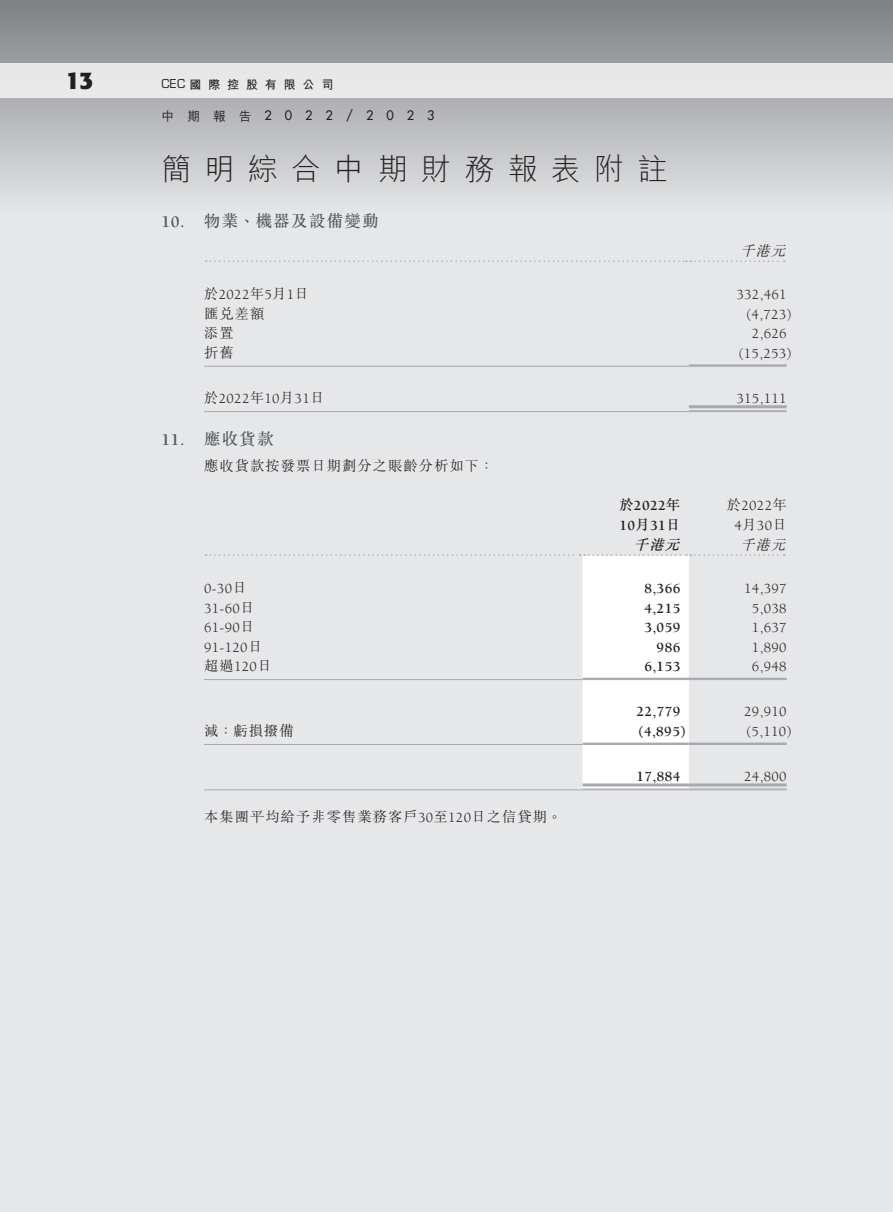
<style>
.page{position:relative;width:893px;height:1212px;background:#e6e7e9}
.page>*{position:absolute;margin:0;border:0;box-sizing:border-box;transform-origin:0 0}
.t1{font:300 30px "M Hei HK";letter-spacing:.44em;color:#231f20}
.t2{font:700 24px "Formata";color:#231f20}
._01_H1{font:500 16.5px "M Sung HK";letter-spacing:.075em;color:#57585a}
._50_Table_txt{font:14.25px "Berkeley Std";letter-spacing:.025em;color:#231f20}
._50_Table_txt-2{font:700 14.25px "Berkeley Std";letter-spacing:.025em;color:#231f20}
._00_txt{font:300 14.25px "M Sung HK";letter-spacing:.075em;color:#231f20}
._50_Table_txt-3{font:300 14.25px "M Sung HK";letter-spacing:.075em;color:#231f20}
._50_Table_txt-4{font:italic 300 14.25px "M Sung HK";color:#231f20}
._50_Table_txt-5{font:italic 500 14.25px "M Sung HK";color:#231f20}
.t3{font:500 12.75px "Futura Std";letter-spacing:1.02em;color:#231f20}
.t4{font:700 12px "M Hei HK";letter-spacing:.57em;color:#231f20}
.s1{font-family:"Eurostile LT Std";font-weight:400}
.s2{font-family:"M Hei HK"}
.s3{font-family:"Berkeley Std";font-weight:700}
.s4{font-family:"M Sung HK";font-weight:300}
.s5{font-family:"M Sung HK";font-weight:500}
.s6{font-family:"Berkeley Std";font-weight:400}
</style>
<div class="page">
<svg style="left:0;top:0;width:893px;height:193px;background:#aeafb2"></svg>
<div style="left:0;top:64px;width:893px;height:34px;background:#e8e8e9"></div>
<svg style="left:206px;top:260px;width:579px;height:2px"></svg>
<hr style="left:204px;top:366px;width:485px;height:1px;background:#a8a9ad">
<hr style="left:689px;top:364px;width:98px;height:2px;background:#a8a9ad">
<hr style="left:689px;top:366px;width:98px;height:1px;background:#a8a9ad">
<hr style="left:204px;top:411px;width:485px;height:1px;background:#a8a9ad">
<hr style="left:689px;top:405px;width:98px;height:3px;background:#a8a9ad">
<hr style="left:689px;top:410px;width:98px;height:1px;background:#a8a9ad">
<hr style="left:689px;top:411px;width:98px;height:1px;background:#a8a9ad">
<svg style="left:206px;top:554px;width:579px;height:234px"></svg>
<hr style="left:204px;top:679px;width:379px;height:1px;background:#a8a9ad">
<hr style="left:583px;top:678px;width:106px;height:1px;background:#a8a9ad">
<hr style="left:583px;top:679px;width:106px;height:1px;background:#a8a9ad">
<hr style="left:689px;top:678px;width:98px;height:1px;background:#a8a9ad">
<hr style="left:689px;top:679px;width:98px;height:1px;background:#a8a9ad">
<hr style="left:204px;top:744px;width:379px;height:1px;background:#a8a9ad">
<hr style="left:583px;top:742px;width:106px;height:2px;background:#a8a9ad">
<hr style="left:583px;top:744px;width:106px;height:1px;background:#a8a9ad">
<hr style="left:689px;top:742px;width:98px;height:2px;background:#a8a9ad">
<hr style="left:689px;top:744px;width:98px;height:1px;background:#a8a9ad">
<hr style="left:204px;top:789px;width:379px;height:1px;background:#a8a9ad">
<hr style="left:583px;top:783px;width:106px;height:3px;background:#a8a9ad">
<hr style="left:583px;top:788px;width:106px;height:1px;background:#a8a9ad">
<hr style="left:583px;top:789px;width:106px;height:1px;background:#a8a9ad">
<hr style="left:689px;top:783px;width:98px;height:3px;background:#a8a9ad">
<hr style="left:689px;top:788px;width:98px;height:1px;background:#a8a9ad">
<hr style="left:689px;top:789px;width:98px;height:1px;background:#a8a9ad">
<h2 class="t2" style="left:66px;top:66px;width:29px">13</h2>
<p class="t4" style="left:162px;top:76px;width:173px"><span class="s1">CEC</span> 國際控股有限公司</p>
<p class="t3" style="left:162px;top:108px;width:274px"><span class="s2">中期報告</span>2022/2023</p>
<h1 class="t1" style="left:162px;top:148px;width:507px">簡明綜合中期財務報表附註</h1>
<p class="_01_H1" style="left:162px;top:210px;width:219px"><span class="s3">10.</span> 物業、機器及設備變動</p>
<p class="_50_Table_txt-4" style="left:740px;top:240px;width:51px">千港元</p>
<p class="_50_Table_txt" style="left:204px;top:287px;width:106px"><span class="s4">於</span>2022<span class="s4">年</span>5<span class="s4">月</span>1<span class="s4">日</span></p>
<p class="_50_Table_txt" style="left:736px;top:287px;width:52px">332,461</p>
<p class="_50_Table_txt-3" style="left:204px;top:303px;width:62px">匯兌差額</p>
<p class="_50_Table_txt" style="left:746px;top:307px;width:46px">(4,723)</p>
<p class="_50_Table_txt-3" style="left:204px;top:323px;width:31px">添置</p>
<p class="_50_Table_txt" style="left:752px;top:326px;width:36px">2,626</p>
<p class="_50_Table_txt-3" style="left:204px;top:342px;width:31px">折舊</p>
<p class="_50_Table_txt" style="left:739px;top:346px;width:54px">(15,253)</p>
<p class="_50_Table_txt" style="left:204px;top:391px;width:122px"><span class="s4">於</span>2022<span class="s4">年</span>10<span class="s4">月</span>31<span class="s4">日</span></p>
<p class="_50_Table_txt" style="left:736px;top:391px;width:52px">315,111</p>
<p class="_01_H1" style="left:162px;top:428px;width:114px"><span class="s3">11.</span> 應收貨款</p>
<p class="_00_txt" style="left:204px;top:456px;width:291px">應收貨款按發票日期劃分之賬齡分析如下：</p>
<p class="_50_Table_txt-2" style="left:619px;top:498px;width:63px"><span class="s5">於</span>2022<span class="s5">年</span></p>
<p class="_50_Table_txt-2" style="left:619px;top:518px;width:63px">10<span class="s5">月</span>31<span class="s5">日</span></p>
<p class="_50_Table_txt" style="left:727px;top:498px;width:61px"><span class="s4">於</span>2022<span class="s4">年</span></p>
<p class="_50_Table_txt" style="left:734px;top:518px;width:54px">4<span class="s4">月</span>30<span class="s4">日</span></p>
<p class="_50_Table_txt-5" style="left:634px;top:534px;width:52px">千港元</p>
<p class="_50_Table_txt-4" style="left:740px;top:534px;width:51px">千港元</p>
<p class="_50_Table_txt" style="left:204px;top:581px;width:44px">0-30<span class="s4">日</span></p>
<p class="_50_Table_txt-2" style="left:644px;top:581px;width:37px">8,366</p>
<p class="_50_Table_txt" style="left:744px;top:581px;width:44px">14,397</p>
<p class="_50_Table_txt" style="left:204px;top:600px;width:52px">31-60<span class="s4">日</span></p>
<p class="_50_Table_txt-2" style="left:644px;top:600px;width:37px">4,215</p>
<p class="_50_Table_txt" style="left:752px;top:600px;width:36px">5,038</p>
<p class="_50_Table_txt" style="left:204px;top:620px;width:52px">61-90<span class="s4">日</span></p>
<p class="_50_Table_txt-2" style="left:644px;top:620px;width:37px">3,059</p>
<p class="_50_Table_txt" style="left:752px;top:620px;width:36px">1,637</p>
<p class="_50_Table_txt" style="left:204px;top:639px;width:60px">91-120<span class="s4">日</span></p>
<p class="_50_Table_txt-2" style="left:657px;top:639px;width:25px">986</p>
<p class="_50_Table_txt" style="left:752px;top:639px;width:36px">1,890</p>
<p class="_50_Table_txt-3" style="left:204px;top:656px;width:69px">超過<span class="s6">120</span>日</p>
<p class="_50_Table_txt-2" style="left:644px;top:659px;width:37px">6,153</p>
<p class="_50_Table_txt" style="left:752px;top:659px;width:36px">6,948</p>
<p class="_50_Table_txt-2" style="left:636px;top:704px;width:46px">22,779</p>
<p class="_50_Table_txt" style="left:744px;top:704px;width:44px">29,910</p>
<p class="_50_Table_txt-3" style="left:204px;top:721px;width:91px">減：虧損撥備</p>
<p class="_50_Table_txt-2" style="left:638px;top:724px;width:49px">(4,895)</p>
<p class="_50_Table_txt" style="left:746px;top:724px;width:46px">(5,110)</p>
<p class="_50_Table_txt-2" style="left:636px;top:769px;width:46px">17,884</p>
<p class="_50_Table_txt" style="left:744px;top:769px;width:44px">24,800</p>
<p class="_00_txt" style="left:204px;top:806px;width:359px">本集團平均給予非零售業務客戶<span class="s6">30</span>至<span class="s6">120</span>日之信貸期。</p>
</div>
